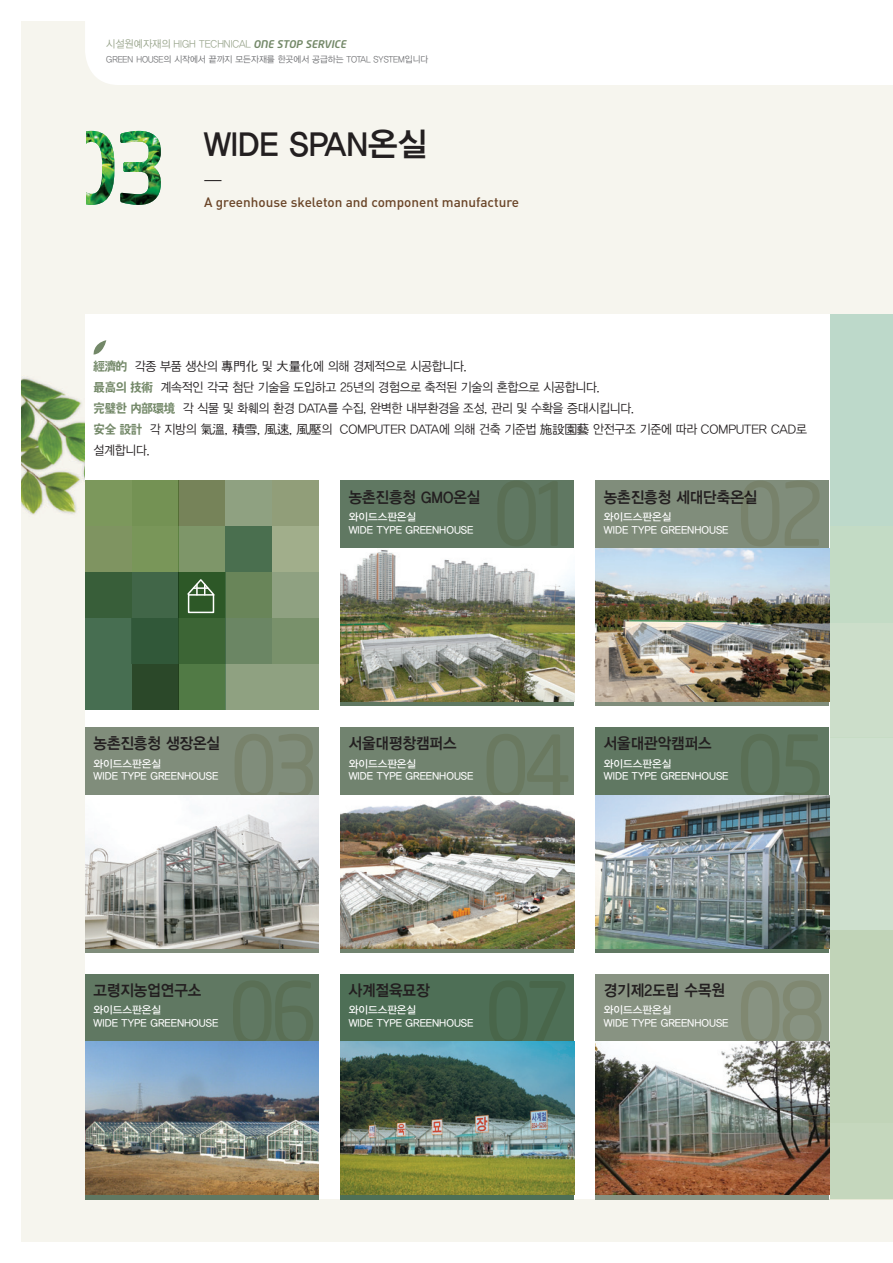
<style>
.page{position:relative;width:893px;height:1263px;background:#fff}
.page>*{position:absolute;margin:0;border:0;box-sizing:border-box;transform-origin:0 0}
.t1{font:33px "YDIYGO340";color:#231f20}
.t2{font:30px "YDIYGO310";color:#231f20}
.t3{font:15.75px "YDIYGO340";color:#231f20;scale:.93 1}
.t4{font:500 13.5px "DIN";color:#6a4528}
.t5{font:12.75px/21px "YDIYGO320";letter-spacing:-.02em;color:#231f20;scale:.93 1}
.t6{font:10.5px/12.8px "YDIYGO330";color:#fff}
.t7{font:10.5px "YDIYGO320";color:#98a48b;scale:.95 1}
.t8{font:9px "YDIYGO320";color:#6c6d70;scale:.95 1}
.s1{font-family:"Neo Tech";font-weight:500;font-style:italic;color:#738868}
.s2{font-family:"YDIYGO350";color:#738868}
</style>
<div class="page">
<div style="left:21px;top:21px;width:872px;height:1221px;background:#f6f5ee"></div>
<div style="left:829px;top:315px;width:64px;height:211px;background:#bdd9ca"></div>
<div style="left:829px;top:738px;width:64px;height:192px;background:#cee0ce"></div>
<div style="left:829px;top:930px;width:64px;height:269px;background:#c1d4b8"></div>
<div style="left:829px;top:526px;width:64px;height:212px;background:#ccdeca"></div>
<svg style="left:85px;top:21px;width:808px;height:64px"></svg>
<div style="left:85px;top:315px;width:744px;height:884px;background:#fff"></div>
<img style="left:85px;top:131px;width:76px;height:74px">
<svg style="left:93px;top:340px;width:13px;height:14px"></svg>
<div style="left:53px;top:109px;width:32px;height:158px;background:#f6f5ee"></div>
<div style="left:340px;top:480px;width:234px;height:226px;background:#607862"></div>
<div style="left:340px;top:727px;width:234px;height:225px;background:#71836f"></div>
<div style="left:85px;top:727px;width:234px;height:225px;background:#808d7b"></div>
<div style="left:340px;top:974px;width:234px;height:225px;background:#4e6f56"></div>
<div style="left:85px;top:974px;width:234px;height:225px;background:#607862"></div>
<div style="left:595px;top:480px;width:234px;height:226px;background:#808d7b"></div>
<img style="left:340px;top:549px;width:234px;height:153px">
<img style="left:340px;top:795px;width:234px;height:153px">
<img style="left:85px;top:795px;width:234px;height:153px">
<img style="left:340px;top:1042px;width:234px;height:153px">
<img style="left:85px;top:1042px;width:234px;height:153px">
<img style="left:595px;top:549px;width:234px;height:153px">
<div style="left:595px;top:727px;width:234px;height:225px;background:#607862"></div>
<img style="left:595px;top:795px;width:234px;height:153px">
<div style="left:595px;top:974px;width:234px;height:225px;background:#889382"></div>
<img style="left:595px;top:1042px;width:234px;height:153px">
<div style="left:85px;top:480px;width:234px;height:230px;background:#a1ae8b"></div>
<div style="left:85px;top:480px;width:94px;height:92px;background:#7a975a"></div>
<div style="left:85px;top:526px;width:47px;height:92px;background:#7f9461"></div>
<div style="left:85px;top:572px;width:140px;height:138px;background:linear-gradient(to bottom,#385e39,#4c7358)"></div>
<div style="left:132px;top:480px;width:47px;height:46px;background:#749254"></div>
<div style="left:132px;top:572px;width:47px;height:46px;background:#416648"></div>
<div style="left:179px;top:480px;width:46px;height:46px;background:#768359"></div>
<div style="left:179px;top:526px;width:93px;height:92px;background:#7e9669"></div>
<div style="left:179px;top:572px;width:46px;height:46px;background:#2d5827"></div>
<div style="left:179px;top:664px;width:46px;height:46px;background:#517a45"></div>
<div style="left:225px;top:480px;width:47px;height:46px;background:#8fa181"></div>
<div style="left:225px;top:526px;width:47px;height:46px;background:#4a6f4f"></div>
<svg style="left:225px;top:572px;width:47px;height:138px;background:#7b926c"></svg>
<div style="left:272px;top:480px;width:47px;height:46px;background:#919e79"></div>
<div style="left:272px;top:572px;width:47px;height:46px;background:#8fa181"></div>
<svg style="left:132px;top:618px;width:187px;height:46px;background:#54744f"></svg>
<div style="left:272px;top:664px;width:47px;height:46px;background:#8fa181"></div>
<svg style="left:187px;top:579px;width:28px;height:35px"></svg>
<div style="left:132px;top:664px;width:47px;height:46px;background:#2b4829"></div>
<svg style="left:498px;top:481px;width:59px;height:65px"></svg>
<svg style="left:741px;top:481px;width:78px;height:65px"></svg>
<p class="t7" style="left:106px;top:39px;width:254px">시설원예자재의 HIGH TECHNICAL <span class="s1">ONE STOP SERVICE</span></p>
<p class="t8" style="left:106px;top:54px;width:341px">GREEN HOUSE의 시작에서 끝까지 모든자재를 한곳에서 공급하는 TOTAL SYSTEM입니다</p>
<h1 class="t1" style="left:204px;top:125px;width:225px">WIDE SPAN온실</h1>
<h2 class="t2" style="left:204px;top:164px;width:19px">-</h2>
<p class="t4" style="left:204px;top:193px;width:317px">A greenhouse skeleton and component manufacture</p>
<p class="t5" style="left:94px;top:356px;width:769px"><span class="s2">經濟的</span> 각종 부품 생산의 專門化 및 大量化에 의해 경제적으로 시공합니다.<br><span class="s2">最高의 技術</span> 계속적인 각국 첨단 기술을 도입하고 25년의 경험으로 축적된 기술의 혼합으로 시공합니다.<br><span class="s2">完璧한 內部環境</span> 각 식물 및 화훼의 환경 DATA를 수집, 완벽한 내부환경을 조성, 관리 및 수확을 증대시킵니다.<br><span class="s2">安全 設計</span> 각 지방의 氣溫, 積雪, 風速, 風壓의 COMPUTER DATA에 의해 건축 기준법 施設園藝 안전구조 기준에 따라 COMPUTER CAD로 설계합니다.</p>
<h3 class="t3" style="left:349px;top:488px;width:143px">농촌진흥청 GMO온실</h3>
<p class="t6" style="left:349px;top:510px;width:126px">와이드스판온실<br>WIDE TYPE GREENHOUSE</p>
<h3 class="t3" style="left:604px;top:488px;width:166px">농촌진흥청 세대단축온실</h3>
<p class="t6" style="left:604px;top:510px;width:126px">와이드스판온실<br>WIDE TYPE GREENHOUSE</p>
<h3 class="t3" style="left:94px;top:734px;width:137px">농촌진흥청 생장온실</h3>
<p class="t6" style="left:94px;top:757px;width:126px">와이드스판온실<br>WIDE TYPE GREENHOUSE</p>
<h3 class="t3" style="left:94px;top:981px;width:117px">고령지농업연구소</h3>
<p class="t6" style="left:94px;top:1004px;width:126px">와이드스판온실<br>WIDE TYPE GREENHOUSE</p>
<h3 class="t3" style="left:349px;top:734px;width:117px">서울대평창캠퍼스</h3>
<p class="t6" style="left:349px;top:757px;width:126px">와이드스판온실<br>WIDE TYPE GREENHOUSE</p>
<h3 class="t3" style="left:349px;top:981px;width:88px">사계절육묘장</h3>
<p class="t6" style="left:349px;top:1004px;width:126px">와이드스판온실<br>WIDE TYPE GREENHOUSE</p>
<h3 class="t3" style="left:604px;top:734px;width:117px">서울대관악캠퍼스</h3>
<p class="t6" style="left:604px;top:757px;width:126px">와이드스판온실<br>WIDE TYPE GREENHOUSE</p>
<h3 class="t3" style="left:604px;top:981px;width:132px">경기제2도립 수목원</h3>
<p class="t6" style="left:604px;top:1004px;width:126px">와이드스판온실<br>WIDE TYPE GREENHOUSE</p>
</div>
